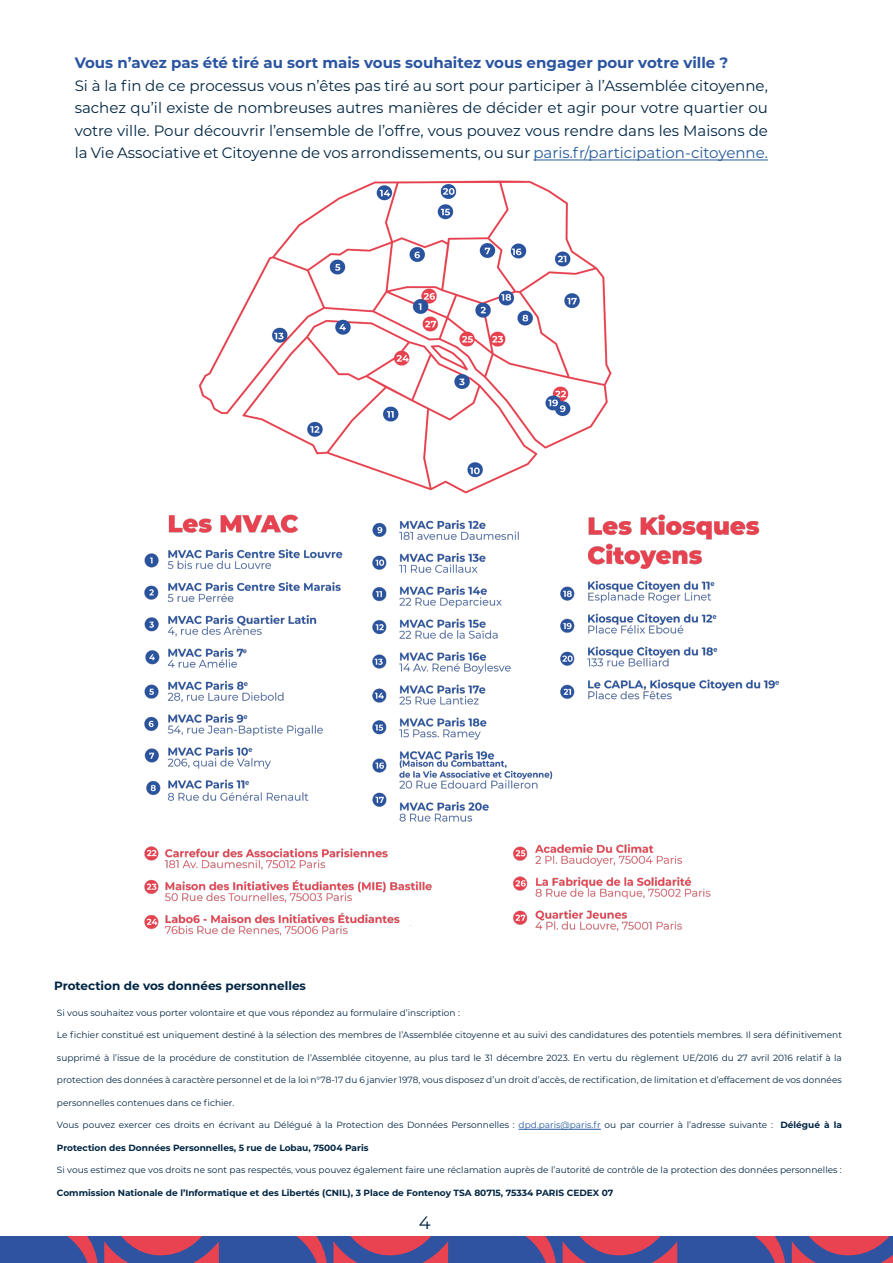
<style>
.page{position:relative;width:893px;height:1263px;background:#fff}
.page>*{position:absolute;margin:0;border:0;box-sizing:border-box;transform-origin:0 0}
.t1{font:18px "Montserrat";color:#002542}
.t2{font:15px/22.5px "Montserrat";color:#002542;text-align:justify}
.t3{font:700 15px "Montserrat";color:#2a54a0}
.t4{font:700 12px "Montserrat";color:#002542}
.t5{font:9px "Montserrat";color:#002542}
.t6{font:700 9px "Montserrat";color:#002542}
.s1{color:#275b9b}
.s2{font-weight:700}
</style>
<div class="page">
<svg style="left:0;top:1236px;width:893px;height:27px;background:#694d87"></svg>
<hr style="left:519px;top:1129px;width:82px;height:1px;background:#275b9b">
<img style="left:198px;top:180px;width:414px;height:312px">
<hr style="left:533px;top:160px;width:235px;height:1px;background:#275b9b">
<img style="left:144px;top:492px;width:635px;height:444px">
<div style="left:310px;top:516px;width:56px;height:29px;background:#fff"></div>
<div style="left:713px;top:546px;width:55px;height:30px;background:#fff"></div>
<div style="left:392px;top:837px;width:56px;height:29px;background:#fff"></div>
<div style="left:433px;top:863px;width:56px;height:30px;background:#fff"></div>
<div style="left:406px;top:896px;width:55px;height:29px;background:#fff"></div>
<div style="left:657px;top:816px;width:56px;height:30px;background:#fff"></div>
<div style="left:694px;top:848px;width:55px;height:30px;background:#fff"></div>
<div style="left:658px;top:829px;width:55px;height:27px;background:#fff"></div>
<div style="left:694px;top:862px;width:55px;height:26px;background:#fff"></div>
<div style="left:630px;top:903px;width:56px;height:18px;background:#fff"></div>
<h2 class="t3" style="left:75px;top:52px;width:655px">Vous n’avez pas été tiré au sort mais vous souhaitez vous engager pour votre ville ?</h2>
<p class="t2" style="left:75px;top:74px;width:695px">Si à la fin de ce processus vous n’êtes pas tiré au sort pour participer à l’Assemblée citoyenne, sachez qu’il existe de nombreuses autres manières de décider et agir pour votre quartier ou votre ville. Pour découvrir l’ensemble de l’offre, vous pouvez vous rendre dans les Maisons de la Vie Associative et Citoyenne de vos arrondissements, ou sur <span class="s1">paris.fr/participation-citoyenne.</span></p>
<h3 class="t4" style="left:54px;top:977px;width:253px">Protection de vos données personnelles</h3>
<p class="t5" style="left:57px;top:1006px;width:404px">Si vous souhaitez vous porter volontaire et que vous répondez au formulaire d’inscription :</p>
<p class="t5" style="left:57px;top:1029px;width:786px">Le fichier constitué est uniquement destiné à la sélection des membres de l’Assemblée citoyenne et au suivi des candidatures des potentiels membres. Il sera définitivement</p>
<p class="t5" style="left:57px;top:1051px;width:786px">supprimé à l’issue de la procédure de constitution de l’Assemblée citoyenne, au plus tard le 31 décembre 2023. En vertu du règlement UE/2016 du 27 avril 2016 relatif à la</p>
<p class="t5" style="left:57px;top:1074px;width:786px">protection des données à caractère personnel et de la loi n°78-17 du 6 janvier 1978, vous disposez d’un droit d’accès, de rectification, de limitation et d’effacement de vos données</p>
<p class="t5" style="left:57px;top:1096px;width:179px">personnelles contenues dans ce fichier.</p>
<p class="t5" style="left:57px;top:1119px;width:786px">Vous pouvez exercer ces droits en écrivant au Délégué à la Protection des Données Personnelles : <span class="s1">dpd.paris@paris.fr</span> ou par courrier à l’adresse suivante : <span class="s2">Délégué à la</span></p>
<p class="t6" style="left:57px;top:1141px;width:313px">Protection des Données Personnelles, 5 rue de Lobau, 75004 Paris</p>
<p class="t5" style="left:57px;top:1164px;width:786px">Si vous estimez que vos droits ne sont pas respectés, vous pouvez également faire une réclamation auprès de l’autorité de contrôle de la protection des données personnelles :</p>
<p class="t6" style="left:57px;top:1186px;width:558px">Commission Nationale de l’Informatique et des Libertés (CNIL), 3 Place de Fontenoy TSA 80715, 75334 PARIS CEDEX 07</p>
<h1 class="t1" style="left:419px;top:1210px;width:13px">4</h1>
</div>
